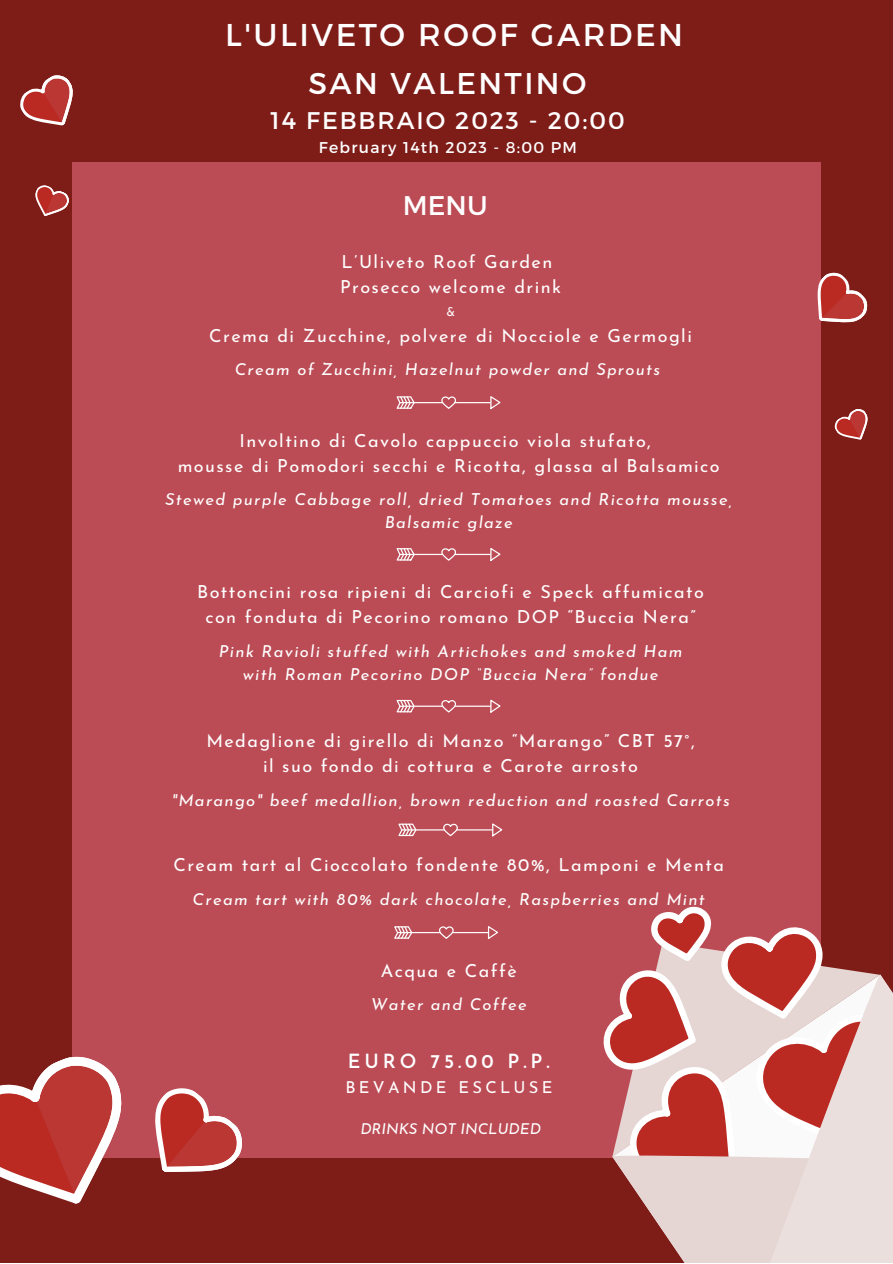
<style>
.page{position:relative;width:893px;height:1264px;background:#fff}
.page>*{position:absolute;margin:0;border:0;box-sizing:border-box;transform-origin:0 0}
.t1{font:31.5px "Montserrat";letter-spacing:.08em;color:#fff}
.t2{font:30px "Montserrat";letter-spacing:.08em;color:#fff}
.t3{font:27px "Montserrat";color:#fff}
.t4{font:24px "Montserrat";letter-spacing:.08em;color:#fff}
.t5{font:600 19.5px "Josefin Sans";letter-spacing:.2em;color:#fff}
.t6{font:18px/25px "Josefin Sans";letter-spacing:.08em;color:#fff;text-align:center}
.t7{font:italic 16.5px/22.5px "Josefin Sans";letter-spacing:.08em;color:#fff;text-align:center}
.t8{font:16.5px "Josefin Sans";letter-spacing:.2em;color:#fff}
.t9{font:15.6px "Montserrat";letter-spacing:.08em;color:#fff}
.t10{font:italic 15px "Josefin Sans";color:#fff}
.t11{font:12px "Josefin Sans";color:#fff}
</style>
<div class="page">
<div style="left:0;top:0;width:892px;height:1262px;background:#7e1c18"></div>
<div style="left:72px;top:162px;width:748px;height:995px;background:#bb4c56"></div>
<svg style="left:575px;top:890px;width:273px;height:268px"></svg>
<svg style="left:609px;top:970px;width:259px;height:188px"></svg>
<svg style="left:612px;top:973px;width:280px;height:289px;background:#d9a8a6"></svg>
<svg style="left:0;top:1056px;width:252px;height:148px"></svg>
<svg style="left:20px;top:75px;width:53px;height:51px"></svg>
<svg style="left:817px;top:266px;width:51px;height:74px"></svg>
<svg style="left:834px;top:409px;width:34px;height:31px"></svg>
<svg style="left:35px;top:185px;width:34px;height:31px"></svg>
<svg style="left:396px;top:396px;width:104px;height:13px"></svg>
<svg style="left:396px;top:548px;width:104px;height:13px"></svg>
<svg style="left:396px;top:699px;width:104px;height:14px"></svg>
<svg style="left:398px;top:823px;width:104px;height:13px"></svg>
<svg style="left:394px;top:926px;width:104px;height:13px"></svg>
<h1 class="t1" style="left:225px;top:14px;width:459px">L'ULIVETO ROOF GARDEN</h1>
<h2 class="t2" style="left:308px;top:63px;width:279px">SAN VALENTINO</h2>
<h3 class="t4" style="left:270px;top:104px;width:355px">14 FEBBRAIO 2023 - 20:00</h3>
<p class="t9" style="left:319px;top:137px;width:259px">February 14th 2023 - 8:00 PM</p>
<h3 class="t3" style="left:403px;top:188px;width:86px">MENU</h3>
<p class="t6" style="left:340px;top:251px;width:222px;text-align:left">L’Uliveto Roof Garden<br>Prosecco welcome drink</p>
<p class="t11" style="left:446px;top:307px;width:10px">&amp;</p>
<p class="t6" style="left:209px;top:324px;width:484px">Crema di Zucchine, polvere di Nocciole e Germogli</p>
<p class="t7" style="left:235px;top:360px;width:427px">Cream of Zucchini, Hazelnut powder and Sprouts</p>
<p class="t6" style="left:178px;top:429px;width:543px">Involtino di Cavolo cappuccio viola stufato,<br>mousse di Pomodori secchi e Ricotta, glassa al Balsamico</p>
<p class="t7" style="left:165px;top:490px;width:568px">Stewed purple Cabbage roll, dried Tomatoes and Ricotta mousse,<br>Balsamic glaze</p>
<p class="t6" style="left:197px;top:581px;width:508px">Bottoncini rosa ripieni di Carciofi e Speck affumicato con fonduta di Pecorino romano DOP “Buccia Nera”</p>
<p class="t7" style="left:219px;top:641px;width:465px">Pink Ravioli stuffed with Artichokes and smoked Ham with Roman Pecorino DOP “Buccia Nera” fondue</p>
<p class="t6" style="left:206px;top:730px;width:489px">Medaglione di girello di Manzo “Marango” CBT 57°, il suo fondo di cottura e Carote arrosto</p>
<p class="t7" style="left:171px;top:790px;width:560px">"Marango" beef medallion, brown reduction and roasted Carrots</p>
<p class="t6" style="left:173px;top:853px;width:552px">Cream tart al Cioccolato fondente 80%, Lamponi e Menta</p>
<p class="t7" style="left:193px;top:889px;width:513px">Cream tart with 80% dark chocolate, Raspberries and Mint</p>
<p class="t6" style="left:380px;top:959px;width:137px">Acqua e Caffè</p>
<p class="t7" style="left:371px;top:994px;width:157px">Water and Coffee</p>
<p class="t5" style="left:348px;top:1053px;width:203px">EURO 75.00 P.P.</p>
<p class="t8" style="left:345px;top:1080px;width:209px">BEVANDE ESCLUSE</p>
<p class="t10" style="left:360px;top:1122px;width:182px">DRINKS NOT INCLUDED</p>
</div>
